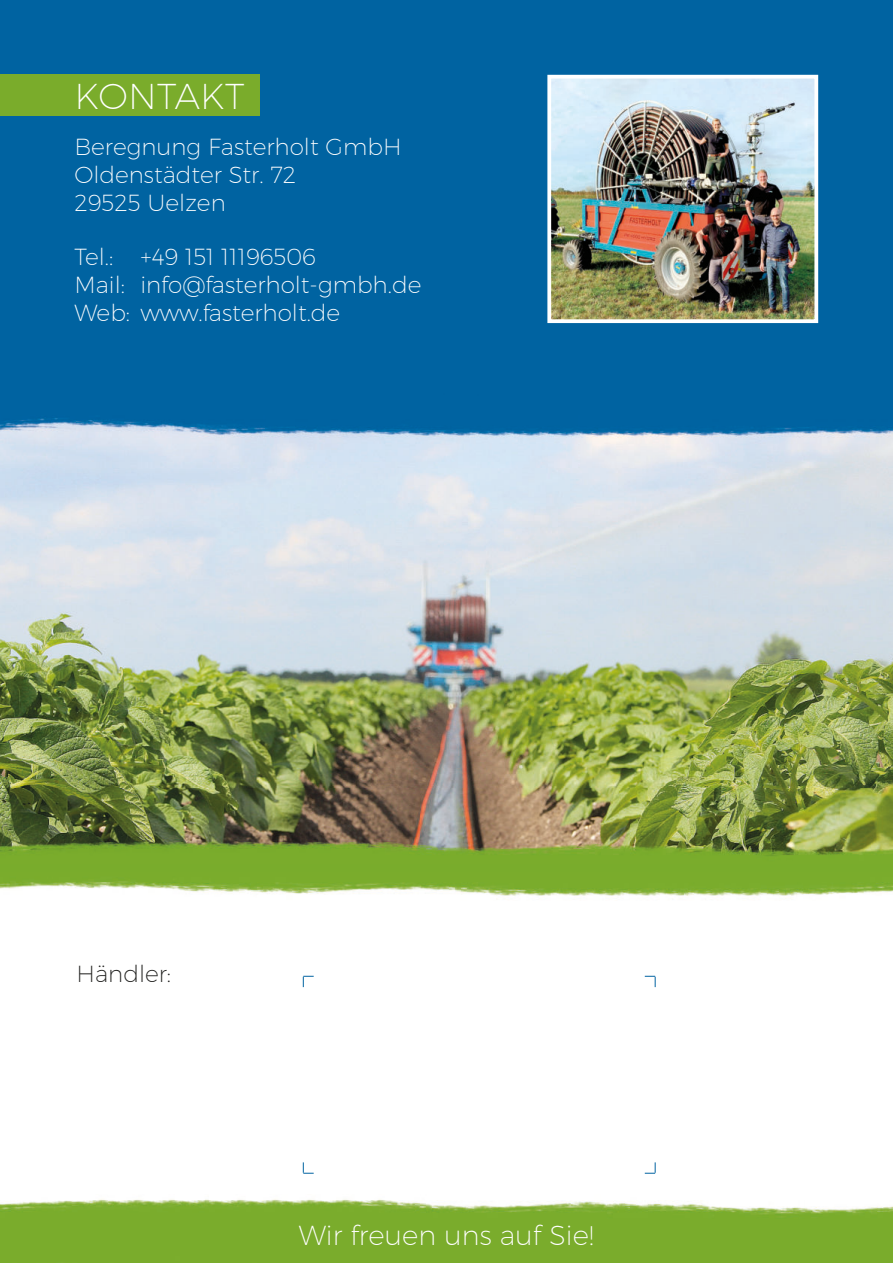
<style>
.page{position:relative;width:893px;height:1263px;background:#fff}
.page>*{position:absolute;margin:0;border:0;box-sizing:border-box;transform-origin:0 0}
.t1{font:200 36px "Montserrat";letter-spacing:.01em;color:#fff}
.t2{font:200 27.45px "Montserrat";color:#fff}
.t3{font:200 23.25px/27.9px "Montserrat";color:#fff}
.t4{font:200 23.25px "Montserrat";color:#1d1d1b}
</style>
<div class="page">
<img style="left:0;top:412px;width:893px;height:487px">
<div style="left:0;top:0;width:893px;height:412px;background:#0063a1"></div>
<svg style="left:303px;top:976px;width:11px;height:11px"></svg>
<svg style="left:303px;top:1162px;width:11px;height:12px"></svg>
<svg style="left:645px;top:976px;width:11px;height:11px"></svg>
<svg style="left:645px;top:1162px;width:11px;height:12px"></svg>
<img style="left:0;top:864px;width:893px;height:1px">
<img style="left:552px;top:80px;width:261px;height:238px">
<div style="left:547px;top:75px;width:271px;height:248px;border:4px solid #fff"></div>
<img style="left:0;top:1199px;width:893px;height:64px">
<div style="left:0;top:74px;width:259px;height:42px;background:#7aac2b"></div>
<h1 class="t1" style="left:75px;top:77px;width:171px">KONTAKT</h1>
<p class="t3" style="left:74px;top:133px;width:329px">Beregnung Fasterholt GmbH<br>Oldenstädter Str. 72<br>29525 Uelzen</p>
<p class="t3" style="left:74px;top:243px;width:349px">Tel.: +49 151 11196506<br>Mail: info@fasterholt-gmbh.de<br>Web: www.fasterholt.de</p>
<p class="t4" style="left:77px;top:961px;width:96px">Händler:</p>
<p class="t2" style="left:299px;top:1221px;width:297px">Wir freuen uns auf Sie!</p>
</div>
